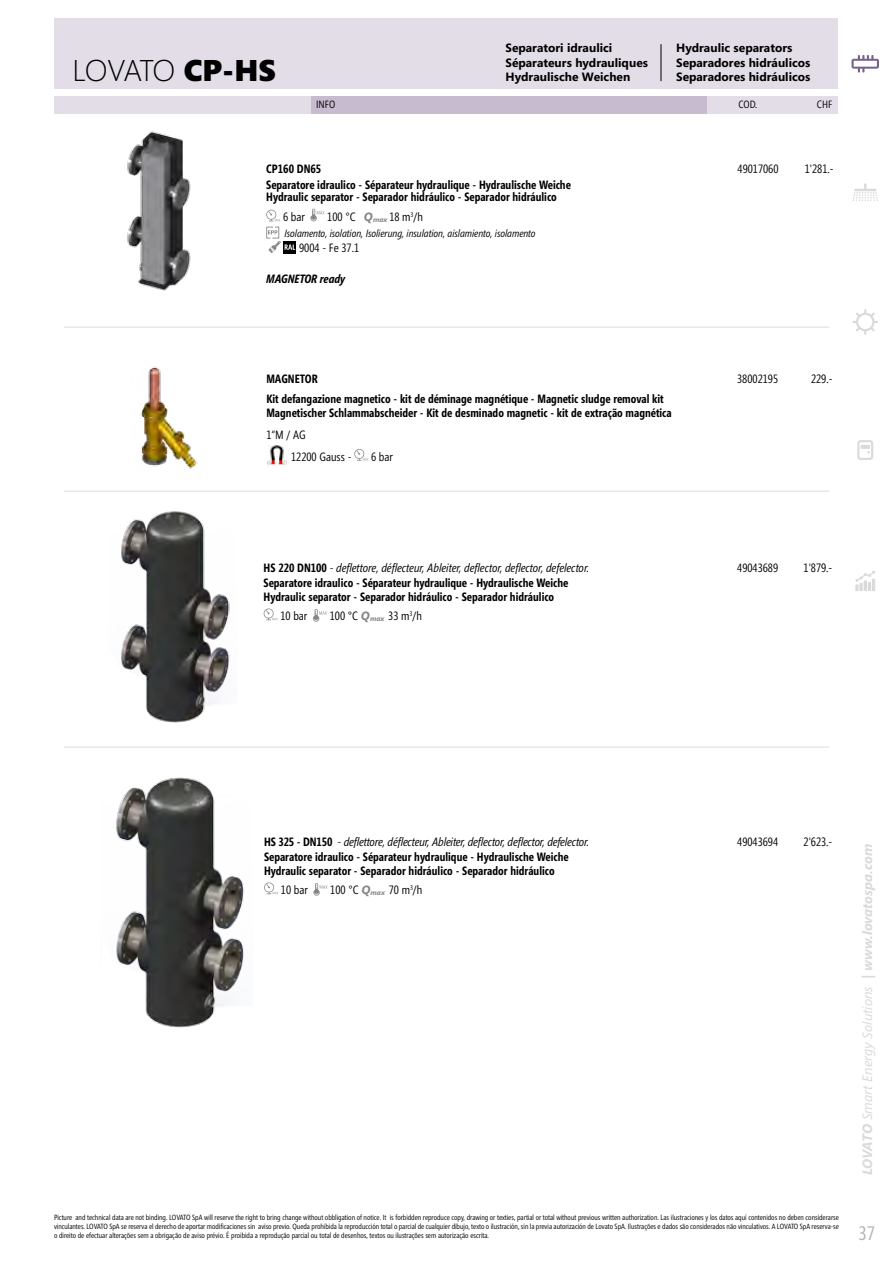
<style>
.page{position:relative;width:893px;height:1263px;background:#fff}
.page>*{position:absolute;margin:0;border:0;box-sizing:border-box;transform-origin:0 0}
.t1{font:300 30px "Segoe";color:#000}
.t2{font:900 30px "Segoe";color:#000}
.t3{font:19.5px "Segoe Condensed";color:#b3b2b2}
.t4{font:italic 700 13.5px "Segoe";letter-spacing:-.01em;color:#dadada}
.t5{font:700 12px/13.5px "Segoe Condensed";color:#000}
.t6{font:700 12px/14.4px "Segoe";color:#000}
.t7{font:12px/21.6px "Segoe Condensed";color:#000}
.t8{font:italic 12px "Segoe Condensed";letter-spacing:-.01em;color:#000}
.t9{font:italic 700 12px "Segoe Condensed";color:#000}
.t10{font:italic 10.5px "Segoe Condensed";color:#000}
.t11{font:10.5px "Segoe Condensed";color:#000}
.t12{font:7.5px/9px "Segoe Condensed";color:#000;text-align:justify}
.s1{font-family:"Segoe";font-weight:700;font-style:italic;color:#878787}
.s2{font-weight:700;font-style:normal}
.s3{font-weight:400}
</style>
<div class="page">
<div style="left:54px;top:18px;width:784px;height:71px;background:#e2dde7"></div>
<div style="left:54px;top:96px;width:258px;height:17px;background:#e2dde7"></div>
<div style="left:312px;top:96px;width:395px;height:17px;background:#c7bccf"></div>
<div style="left:707px;top:96px;width:131px;height:17px;background:#e2dde7"></div>
<svg style="left:310px;top:209px;width:15px;height:12px"></svg>
<div style="left:283px;top:241px;width:13px;height:12px;background:#000"></div>
<svg style="left:266px;top:210px;width:29px;height:43px"></svg>
<hr style="left:661px;top:44px;width:1px;height:37px;background:#000">
<img style="left:127px;top:131px;width:64px;height:160px">
<hr style="left:64px;top:327px;width:765px;height:1px;background:#dadada">
<hr style="left:64px;top:491px;width:765px;height:1px;background:#dadada">
<svg style="left:354px;top:449px;width:14px;height:12px"></svg>
<img style="left:140px;top:366px;width:58px;height:103px">
<img style="left:267px;top:445px;width:20px;height:22px">
<svg style="left:264px;top:608px;width:14px;height:12px"></svg>
<svg style="left:313px;top:609px;width:14px;height:13px"></svg>
<img style="left:121px;top:511px;width:109px;height:212px">
<svg style="left:264px;top:882px;width:14px;height:12px"></svg>
<svg style="left:313px;top:883px;width:14px;height:13px"></svg>
<img style="left:116px;top:777px;width:129px;height:251px">
<hr style="left:64px;top:747px;width:765px;height:1px;background:#dadada">
<svg style="left:851px;top:55px;width:28px;height:18px"></svg>
<svg style="left:852px;top:309px;width:26px;height:26px"></svg>
<svg style="left:852px;top:183px;width:26px;height:18px"></svg>
<svg style="left:855px;top:571px;width:20px;height:20px"></svg>
<svg style="left:857px;top:440px;width:16px;height:20px"></svg>
<h1 class="t1" style="left:73px;top:53px;width:31px">LOVATO</h1>
<h1 class="t2" style="left:184px;top:53px;width:94px">CP-HS</h1>
<h3 class="t11" style="left:316px;top:98px;width:21px">INFO</h3>
<h3 class="t6" style="left:506px;top:40px;width:144px">Separatori idraulici<br>Séparateurs hydrauliques<br>Hydraulische Weichen</h3>
<h3 class="t6" style="left:676px;top:40px;width:136px">Hydraulic separators<br>Separadores hidráulicos</h3>
<h3 class="t6" style="left:512px;top:40px;width:137px">Moduli di istribuzione<br>Modul s de distribution<br>Verteilungsgruppen</h3>
<h3 class="t6" style="left:682px;top:40px;width:138px">Distribution modules<br>Sistemas de distribución<br>Sistemas de distribuição</h3>
<h3 class="t11" style="left:738px;top:98px;width:20px">COD.</h3>
<h3 class="t11" style="left:817px;top:98px;width:17px">CHF</h3>
<h3 class="t6" style="left:676px;top:69px;width:136px">Separadores hidráulicos</h3>
<h3 class="t5" style="left:266px;top:162px;width:56px">CP160 DN65</h3>
<h3 class="t7" style="left:738px;top:158px;width:42px">49017060</h3>
<h3 class="t7" style="left:805px;top:158px;width:30px">1'281.-</h3>
<h3 class="t5" style="left:266px;top:179px;width:306px;line-height:12px">Separatore idraulico - Séparateur hydraulique - Hydraulische Weiche<br>Hydraulic separator - Separador hidráulico - Separador hidráulico</h3>
<h3 class="t7" style="left:283px;top:206px;width:23px">6 bar</h3>
<h3 class="t7" style="left:327px;top:206px;width:97px">100 °C <span class="s1">Q</span><sub>max</sub> 18 m<sup>3</sup>/h</h3>
<h3 class="t10" style="left:284px;top:227px;width:253px">Isolamento, isolation, Isolierung, insulation, aislamiento, isolamento</h3>
<h3 class="t7" style="left:299px;top:237px;width:62px">9004 - Fe 37.1</h3>
<h3 class="t9" style="left:266px;top:272px;width:81px">MAGNETOR ready</h3>
<h3 class="t5" style="left:266px;top:372px;width:52px">MAGNETOR</h3>
<h3 class="t7" style="left:737px;top:368px;width:42px">38002195</h3>
<h3 class="t7" style="left:811px;top:368px;width:23px">229.-</h3>
<h3 class="t5" style="left:266px;top:392px;width:407px">Kit defangazione magnetico - kit de déminage magnétique - Magnetic sludge removal kit<br>Magnetischer Schlammabscheider - Kit de desminado magnetic - kit de extração magnética</h3>
<h3 class="t7" style="left:291px;top:424px;width:62px;text-indent:-25px">1“M / AG<br>12200 Gauss -</h3>
<h3 class="t7" style="left:371px;top:446px;width:23px">6 bar</h3>
<h3 class="t8" style="left:264px;top:561px;width:327px"><span class="s2">HS 220 DN100</span> - deflettore, déflecteur, Ableiter, deflector, deflector, defelector.</h3>
<h3 class="t7" style="left:737px;top:557px;width:42px">49043689</h3>
<h3 class="t7" style="left:803px;top:557px;width:30px">1'879.-</h3>
<h3 class="t5" style="left:264px;top:576px;width:306px">Separatore idraulico - Séparateur hydraulique - Hydraulische Weiche<br>Hydraulic separator - Separador hidráulico - Separador hidráulico</h3>
<h3 class="t7" style="left:280px;top:605px;width:28px">10 bar</h3>
<h3 class="t7" style="left:330px;top:605px;width:94px">100 °C <span class="s1">Q</span><sub>max</sub> 33 m<sup>3</sup>/h</h3>
<h3 class="t8" style="left:264px;top:835px;width:327px"><span class="s2">HS 325 - DN150</span> - deflettore, déflecteur, Ableiter, deflector, deflector, defelector.</h3>
<h3 class="t7" style="left:737px;top:831px;width:42px">49043694</h3>
<h3 class="t7" style="left:803px;top:831px;width:30px">2'623.-</h3>
<h3 class="t5" style="left:264px;top:850px;width:306px">Separatore idraulico - Séparateur hydraulique - Hydraulische Weiche<br>Hydraulic separator - Separador hidráulico - Separador hidráulico</h3>
<h3 class="t7" style="left:281px;top:879px;width:28px">10 bar</h3>
<h3 class="t7" style="left:330px;top:879px;width:94px">100 °C <span class="s1">Q</span><sub>max</sub> 70 m<sup>3</sup>/h</h3>
<p class="t12" style="left:54px;top:1212px;width:786px">Picture and technical data are not binding. LOVATO SpA will reserve the right to bring change without obbligation of notice. It is forbidden reproduce copy, drawing or texties, partial or total without previous written authorization. Las ilustraciones y los datos aquí contenidos no deben considerarse vinculantes. LOVATO SpA se reserva el derecho de aportar modificaciones sin aviso previo. Queda prohibida la reproducción total o parcial de cualquier dibujo, texto o ilustración, sin la previa autorización de Lovato SpA. Ilustrações e dados são considerados não vinculativos. A LOVATO SpA reserva-se o direito de efectuar alterações sem a obrigação de aviso prévio. É proibida a reprodução parcial ou total de desenhos, textos ou ilustrações sem autorização escrita.</p>
<h3 class="t4" style="left:859px;top:1175px;width:332px;rotate:-90deg">LOVATO <span class="s3">Smart Energy Solutions</span> | www.lovatospa.com</h3>
<h2 class="t3" style="left:859px;top:1222px;width:18px">37</h2>
</div>
